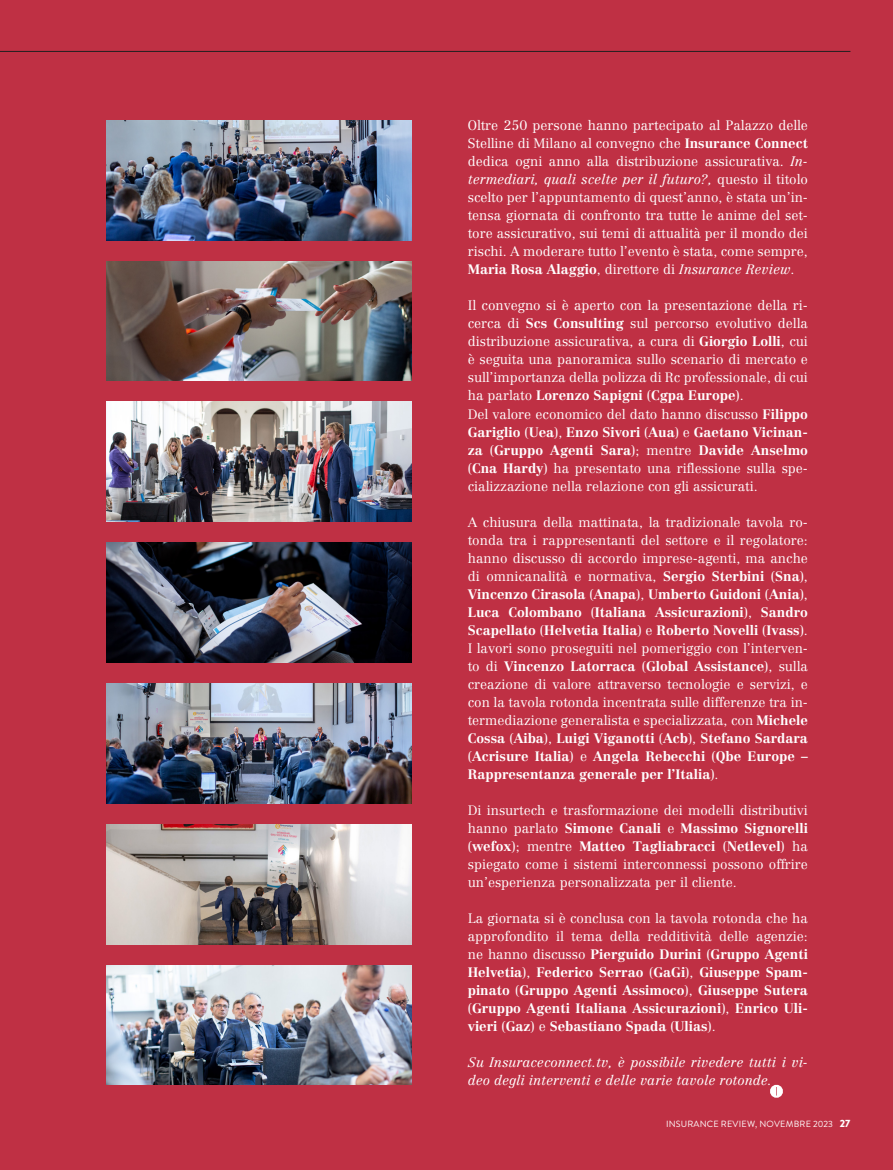
<style>
.page{position:relative;width:893px;height:1170px;background:#fff}
.page>*{position:absolute;margin:0;border:0;box-sizing:border-box;transform-origin:0 0}
.t1{font:300 13.5px/18px "Centennial LT Std";color:#fff;text-align:justify}
.t2{font:700 13.5px/18px "Centennial LT Std";color:#fff;text-align:justify}
.t3{font:italic 300 13.5px/18px "Centennial LT Std";color:#fff}
.t4{font:9px "Brandon Grotesque";letter-spacing:.02em;color:#fff}
.s1{font-weight:700}
.s2{font-style:italic}
.s3{font-weight:300}
.s4{font-weight:900;font-size:10.5px}
</style>
<div class="page">
<div style="left:0;top:0;width:893px;height:1169px;background:#bf3044"></div>
<img style="left:106px;top:824px;width:306px;height:120px">
<img style="left:106px;top:683px;width:306px;height:120px">
<img style="left:106px;top:542px;width:306px;height:120px">
<img style="left:106px;top:965px;width:306px;height:119px">
<img style="left:106px;top:261px;width:306px;height:120px">
<img style="left:106px;top:120px;width:306px;height:120px">
<img style="left:106px;top:402px;width:306px;height:119px">
<hr style="left:0;top:51px;width:850px;height:1px;background:#231f20">
<svg style="left:770px;top:1084px;width:13px;height:13px"></svg>
<p class="t1" style="left:468px;top:117px;width:342px">Oltre 250 persone hanno partecipato al Palazzo delle Stelline di Milano al convegno che <span class="s1">Insurance Connect </span>dedica ogni anno alla distribuzione assicurativa. <span class="s2">In&shy;termediari, quali scelte per il futuro?,</span> questo il titolo scelto per l’appuntamento di quest’anno, è stata un’in&shy;tensa giornata di confronto tra tutte le anime del set&shy;tore assicurativo, sui temi di attualità per il mondo dei rischi. A moderare tutto l’evento è stata, come sempre, <span class="s1">Maria Rosa Alaggio</span>, direttore di <span class="s2">Insurance Review</span>.</p>
<p class="t1" style="left:468px;top:297px;width:342px">Il convegno si è aperto con la presentazione della ri&shy;cerca di <span class="s1">Scs Consulting</span> sul percorso evolutivo della distribuzione assicurativa, a cura di <span class="s1">Giorgio Lolli</span>, cui è seguita una panoramica sullo scenario di mercato e sull’importanza della polizza di Rc professionale, di cui ha parlato <span class="s1">Lorenzo Sapigni</span> (<span class="s1">Cgpa Europe</span>).</p>
<p class="t1" style="left:468px;top:405px;width:342px">Del valore economico del dato hanno discusso <span class="s1">Filippo Gariglio</span> (<span class="s1">Uea</span>), <span class="s1">Enzo Sivori</span> (<span class="s1">Aua</span>) e <span class="s1">Gaetano Vicinan&shy;za</span> (<span class="s1">Gruppo Agenti Sara</span>); mentre <span class="s1">Davide Anselmo </span>(<span class="s1">Cna Hardy</span>) ha presentato una riflessione sulla spe&shy;cializzazione nella relazione con gli assicurati.</p>
<p class="t1" style="left:468px;top:513px;width:342px">A chiusura della mattinata, la tradizionale tavola ro&shy;tonda tra i rappresentanti del settore e il regolatore: hanno discusso di accordo imprese-agenti, ma anche di omnicanalità e normativa, <span class="s1">Sergio Sterbini</span> (<span class="s1">Sna</span>), <span class="s1">Vincenzo Cirasola</span> (<span class="s1">Anapa</span>), <span class="s1">Umberto Guidoni</span> (<span class="s1">Ania</span>), <span class="s1">Luca Colombano</span> (<span class="s1">Italiana Assicurazioni</span>), <span class="s1">Sandro Scapellato</span> (<span class="s1">Helvetia Italia</span>) e <span class="s1">Roberto Novelli</span> (<span class="s1">Ivass</span>).</p>
<p class="t1" style="left:468px;top:639px;width:342px">I lavori sono proseguiti nel pomeriggio con l’interven&shy;to di <span class="s1">Vincenzo Latorraca</span> (<span class="s1">Global Assistance</span>), sulla creazione di valore attraverso tecnologie e servizi, e con la tavola rotonda incentrata sulle differenze tra in&shy;termediazione generalista e specializzata, con <span class="s1">Michele Cossa</span> (<span class="s1">Aiba</span>), <span class="s1">Luigi Viganotti</span> (<span class="s1">Acb</span>), <span class="s1">Stefano Sardara </span>(<span class="s1">Acrisure Italia</span>) e <span class="s1">Angela Rebecchi</span> (<span class="s1">Qbe Europe – Rappresentanza generale per l’Italia</span>).</p>
<p class="t1" style="left:468px;top:801px;width:342px">Di insurtech e trasformazione dei modelli distributivi hanno parlato <span class="s1">Simone Canali</span> e <span class="s1">Massimo Signorelli </span>(<span class="s1">wefox</span>); mentre <span class="s1">Matteo Tagliabracci</span> (<span class="s1">Netlevel</span>) ha spiegato come i sistemi interconnessi possono offrire un’esperienza personalizzata per il cliente.</p>
<p class="t2" style="left:468px;top:908px;width:342px"><span class="s3">La giornata si è conclusa con la tavola rotonda che ha approfondito il tema della redditività delle agenzie: ne hanno discusso</span> Pierguido Durini <span class="s3">(</span>Gruppo Agenti Helvetia<span class="s3">),</span> Federico Serrao <span class="s3">(</span>GaGi<span class="s3">),</span> Giuseppe Spam&shy;pinato <span class="s3">(</span>Gruppo Agenti Assimoco<span class="s3">),</span> Giuseppe Sutera <span class="s3">(</span>Gruppo Agenti Italiana Assicurazioni<span class="s3">),</span> Enrico Uli&shy;vieri <span class="s3">(</span>Gaz<span class="s3">) e</span> Sebastiano Spada <span class="s3">(</span>Ulias<span class="s3">).</span></p>
<p class="t3" style="left:468px;top:1052px;width:342px">Su Insuraceconnect.tv, è possibile rivedere tutti i vi&shy;deo degli interventi e delle varie tavole rotonde.</p>
<p class="t4" style="left:666px;top:1117px;width:186px">INSURANCE REVIEW, NOVEMBRE 2023 <span class="s4">27</span></p>
</div>
